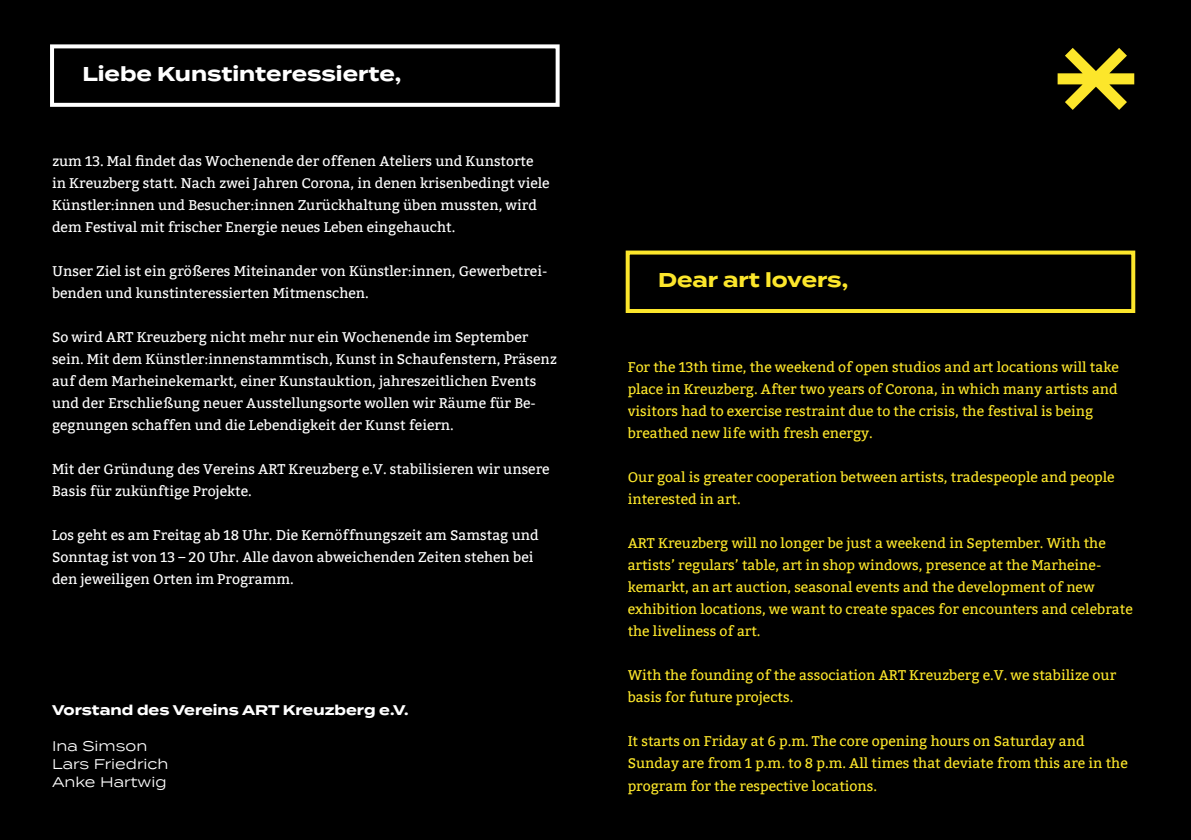
<style>
.page{position:relative;width:1191px;height:840px;background:#fff}
.page>*{position:absolute;margin:0;border:0;box-sizing:border-box;transform-origin:0 0}
.t1{font:700 20px "Termina";color:#fff}
.t2{font:700 20px "Termina";color:#fce62b}
.t3{font:14px/22px "Bitter";color:#fff}
.t4{font:14px/22px "Bitter";color:#fce62b}
.t5{font:700 14px "Termina";color:#fff}
.t6{font:14px/18px "Termina";color:#fff}
</style>
<div class="page">
<div style="left:0;top:0;width:1191px;height:839px;background:#000"></div>
<div style="left:50px;top:44px;width:509px;height:63px;border:4px solid #fff"></div>
<div style="left:625px;top:250px;width:510px;height:63px;border:4px solid #fce62b"></div>
<svg style="left:1057px;top:48px;width:77px;height:62px"></svg>
<h1 class="t1" style="left:82px;top:59px;width:320px">Liebe Kunstinteressierte,</h1>
<p class="t3" style="left:52px;top:150px;width:499px">zum 13. Mal findet das Wochenende der offenen Ateliers und Kunstorte in Kreuzberg statt. Nach zwei Jahren Corona, in denen krisenbedingt viele Künstler:innen und Besucher:innen Zurückhaltung üben mussten, wird dem Festival mit frischer Energie neues Leben eingehaucht.</p>
<p class="t3" style="left:52px;top:260px;width:497px">Unser Ziel ist ein größeres Miteinander von Künstler:innen, Gewerbetrei&shy;benden und kunstinteressierten Mitmenschen.</p>
<p class="t3" style="left:52px;top:326px;width:506px">So wird ART Kreuzberg nicht mehr nur ein Wochenende im September sein. Mit dem Künstler:innenstammtisch, Kunst in Schaufenstern, Präsenz auf dem Marheinekemarkt, einer Kunstauktion, jahreszeitlichen Events und der Erschließung neuer Ausstellungsorte wollen wir Räume für Be&shy;gegnungen schaffen und die Lebendigkeit der Kunst feiern.</p>
<p class="t3" style="left:52px;top:458px;width:499px">Mit der Gründung des Vereins ART Kreuzberg e.V. stabilisieren wir unsere<br>Basis für zukünftige Projekte.</p>
<p class="t3" style="left:52px;top:524px;width:488px">Los geht es am Freitag ab 18 Uhr. Die Kernöffnungszeit am Samstag und<br>Sonntag ist von 13 – 20 Uhr. Alle davon abweichenden Zeiten stehen bei den jeweiligen Orten im Programm.</p>
<p class="t5" style="left:52px;top:698px;width:358px">Vorstand des Vereins ART Kreuzberg e.V.</p>
<p class="t6" style="left:52px;top:735px;width:118px">Ina Simson<br>Lars Friedrich<br>Anke Hartwig</p>
<h1 class="t2" style="left:658px;top:265px;width:192px">Dear art lovers,</h1>
<p class="t4" style="left:627px;top:356px;width:493px">For the 13th time, the weekend of open studios and art locations will take place in Kreuzberg. After two years of Corona, in which many artists and visitors had to exercise restraint due to the crisis, the festival is being breathed new life with fresh energy.</p>
<p class="t4" style="left:627px;top:466px;width:488px">Our goal is greater cooperation between artists, tradespeople and people interested in art.</p>
<p class="t4" style="left:627px;top:532px;width:506px">ART Kreuzberg will no longer be just a weekend in September. With the artists’ regulars’ table, art in shop windows, presence at the Marheine&shy;kemarkt, an art auction, seasonal events and the development of new exhibition locations, we want to create spaces for encounters and celebrate the liveliness of art.</p>
<p class="t4" style="left:627px;top:664px;width:490px">With the founding of the association ART Kreuzberg e.V. we stabilize our basis for future projects.</p>
<p class="t4" style="left:627px;top:730px;width:501px">It starts on Friday at 6 p.m. The core opening hours on Saturday and<br>Sunday are from 1 p.m. to 8 p.m. All times that deviate from this are in the program for the respective locations.</p>
</div>
